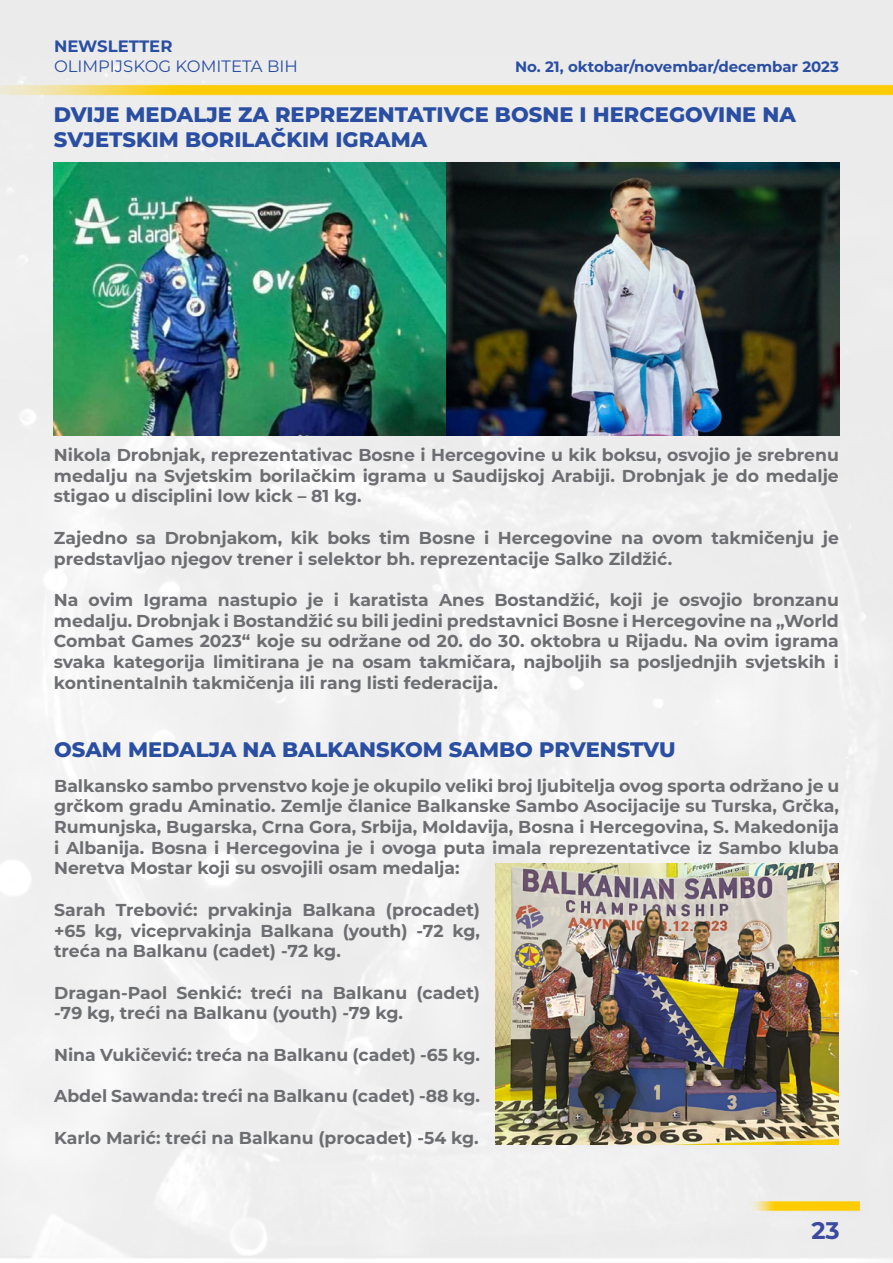
<style>
.page{position:relative;width:893px;height:1263px;background:#fff}
.page>*{position:absolute;margin:0;border:0;box-sizing:border-box;transform-origin:0 0}
.t1{font:700 24px "Montserrat Alternates";color:#3b499e}
.t2{font:800 21px/25.2px "Montserrat";color:#294ea2}
.t3{font:700 17.25px/20.7px "Montserrat";color:#6d6e71;text-align:justify}
.t4{font:16.5px "Montserrat";color:#294ea2}
.t5{font:700 16.5px "Montserrat";color:#294ea2}
.t6{font:700 15px "Montserrat";color:#294ea2}
</style>
<div class="page">
<img style="left:0;top:0;width:893px;height:1263px">
<img style="left:54px;top:163px;width:785px;height:272px">
<img style="left:495px;top:863px;width:344px;height:281px">
<p class="t5" style="left:54px;top:34px;width:120px">NEWSLETTER</p>
<p class="t4" style="left:54px;top:55px;width:245px">OLIMPIJSKOG KOMITETA BIH</p>
<p class="t6" style="left:515px;top:56px;width:325px">No. 21, oktobar/novembar/decembar 2023</p>
<p class="t2" style="left:54px;top:100px;width:743px">DVIJE MEDALJE ZA REPREZENTATIVCE BOSNE I HERCEGOVINE NA<br>SVJETSKIM BORILAČKIM IGRAMA</p>
<p class="t3" style="left:54px;top:444px;width:786px">Nikola Drobnjak, reprezentativac Bosne i Hercegovine u kik boksu, osvojio je srebrenu medalju na Svjetskim borilačkim igrama u Saudijskoj Arabiji. Drobnjak je do medalje stigao u disciplini low kick – 81 kg.</p>
<p class="t3" style="left:54px;top:526px;width:786px">Zajedno sa Drobnjakom, kik boks tim Bosne i Hercegovine na ovom takmičenju je predstavljao njegov trener i selektor bh. reprezentacije Salko Zildžić.</p>
<p class="t3" style="left:54px;top:589px;width:786px">Na ovim Igrama nastupio je i karatista Anes Bostandžić, koji je osvojio bronzanu medalju. Drobnjak i Bostandžić su bili jedini predstavnici Bosne i Hercegovine na „World Combat Games 2023“ koje su održane od 20. do 30. oktobra u Rijadu. Na ovim igrama svaka kategorija limitirana je na osam takmičara, najboljih sa posljednjih svjetskih i kontinentalnih takmičenja ili rang listi federacija.</p>
<p class="t2" style="left:54px;top:736px;width:623px">OSAM MEDALJA NA BALKANSKOM SAMBO PRVENSTVU</p>
<p class="t3" style="left:54px;top:774px;width:787px">Balkansko sambo prvenstvo koje je okupilo veliki broj ljubitelja ovog sporta održano je u grčkom gradu Aminatio. Zemlje članice Balkanske Sambo Asocijacije su Turska, Grčka, Rumunjska, Bugarska, Crna Gora, Srbija, Moldavija, Bosna i Hercegovina, S. Makedonija i Albanija. Bosna i Hercegovina je i ovoga puta imala reprezentativce iz Sambo kluba Neretva Mostar koji su osvojili osam medalja:</p>
<p class="t3" style="left:54px;top:898px;width:427px">Sarah Trebović: prvakinja Balkana (procadet) +65 kg, viceprvakinja Balkana (youth) -72 kg, treća na Balkanu (cadet) -72 kg.</p>
<p class="t3" style="left:54px;top:981px;width:427px">Dragan-Paol Senkić: treći na Balkanu (cadet) -79 kg, treći na Balkanu (youth) -79 kg.</p>
<p class="t3" style="left:54px;top:1043px;width:427px">Nina Vukičević: treća na Balkanu (cadet) -65 kg.</p>
<p class="t3" style="left:54px;top:1085px;width:427px">Abdel Sawanda: treći na Balkanu (cadet) -88 kg.</p>
<p class="t3" style="left:54px;top:1126px;width:426px">Karlo Marić: treći na Balkanu (procadet) -54 kg.</p>
<h1 class="t1" style="left:811px;top:1213px;width:30px">23</h1>
</div>
